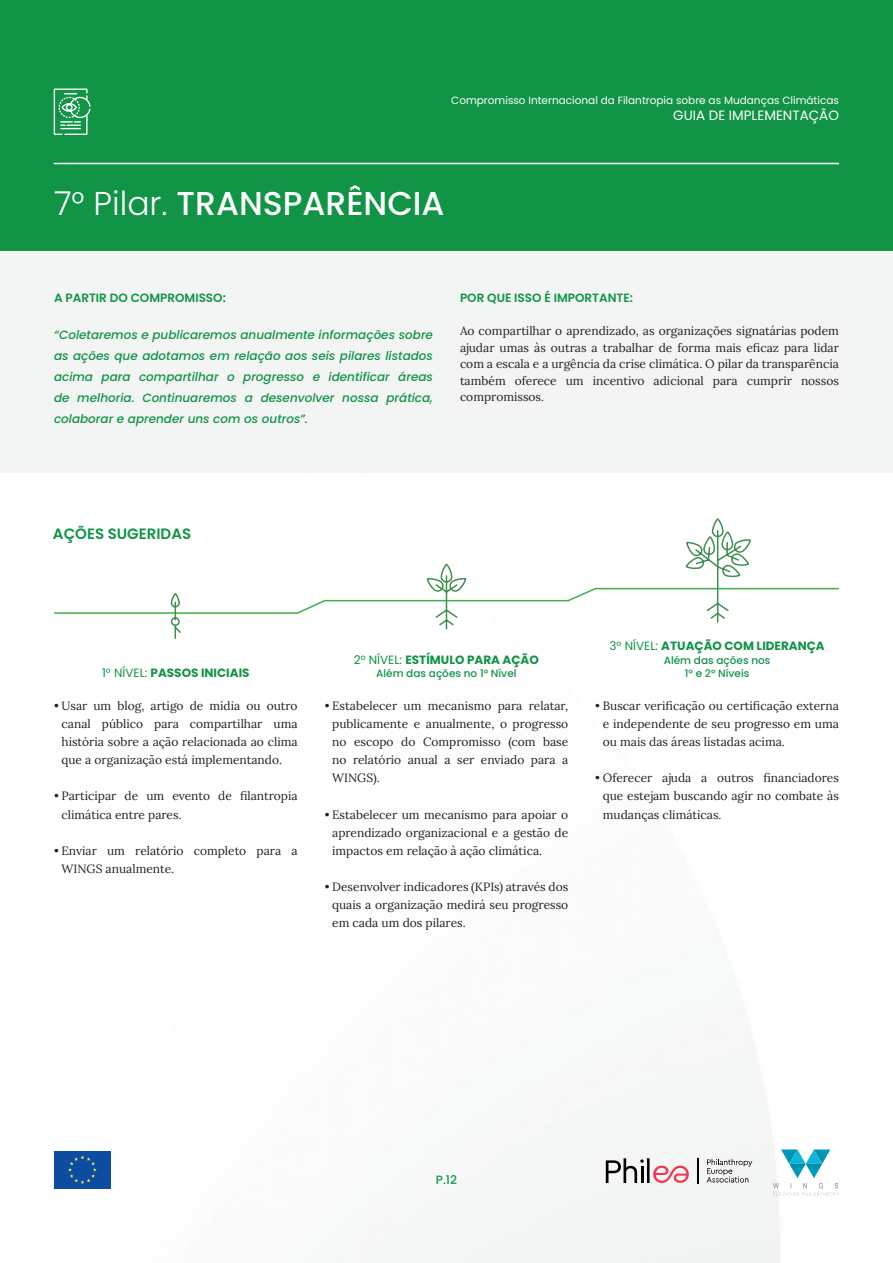
<style>
.page{position:relative;width:893px;height:1263px;background:#fff}
.page>*{position:absolute;margin:0;border:0;box-sizing:border-box;transform-origin:0 0}
.t1{font:500 33px "Poppins";color:#fff}
.t2{font:600 15px "Poppins";color:#119446}
.t3{font:13.5px "Poppins";color:#fff}
.t4{font:12px/18px "Lora";color:#231f20;text-align:justify}
.t5{font:italic 500 12px/21px "Poppins";color:#119446;text-align:justify}
.t6{font:700 12px "Poppins";color:#119446}
.t7{font:600 12px "Poppins";color:#119446}
.t8{font:500 12px "Poppins";color:#119446}
.t9{font:10.5px "Poppins";color:#fff}
.t10{font:500 10.5px "Poppins";color:#119446}
.s1{font-weight:300}
.s2{font-weight:400}
</style>
<div class="page">
<img style="left:436px;top:969px;width:403px;height:294px">
<div style="left:0;top:0;width:893px;height:255px;background:#119446"></div>
<div style="left:0;top:251px;width:893px;height:222px;background:#f2f5f4"></div>
<svg style="left:54px;top:88px;width:37px;height:47px"></svg>
<hr style="left:54px;top:163px;width:785px;height:1px;background:#fff">
<div style="left:54px;top:1151px;width:57px;height:38px;background:#0d4da1"></div>
<svg style="left:68px;top:1155px;width:29px;height:29px"></svg>
<svg style="left:707px;top:1159px;width:45px;height:23px"></svg>
<svg style="left:697px;top:1158px;width:1px;height:25px"></svg>
<svg style="left:606px;top:1158px;width:83px;height:25px"></svg>
<img style="left:773px;top:1183px;width:65px;height:5px">
<img style="left:785px;top:1192px;width:53px;height:4px">
<svg style="left:781px;top:1149px;width:49px;height:29px"></svg>
<svg style="left:54px;top:518px;width:785px;height:121px"></svg>
<p class="t9" style="left:451px;top:94px;width:389px">Compromisso Internacional da Filantropia sobre as Mudanças Climáticas</p>
<p class="t3" style="left:673px;top:108px;width:167px">GUIA DE IMPLEMENTAÇÃO</p>
<p class="t1" style="left:54px;top:184px;width:392px"><span class="s1">7° Pilar.</span> TRANSPARÊNCIA</p>
<p class="t7" style="left:54px;top:291px;width:173px">A PARTIR DO COMPROMISSO:</p>
<p class="t5" style="left:54px;top:325px;width:380px">“Coletaremos e publicaremos anualmente informações sobre as ações que adotamos em relação aos seis pilares listados acima para compartilhar o progresso e identificar áreas de melhoria. Continuaremos a desenvolver nossa prática, colaborar e aprender uns com os outros”.</p>
<p class="t7" style="left:460px;top:291px;width:175px">POR QUE ISSO É IMPORTANTE:</p>
<p class="t4" style="left:460px;top:322px;width:380px;line-height:16.5px">Ao compartilhar o aprendizado, as organizações signatárias podem ajudar umas às outras a trabalhar de forma mais eficaz para lidar com a escala e a urgência da crise climática. O pilar da transparência também oferece um incentivo adicional para cumprir nossos compromissos.</p>
<p class="t2" style="left:53px;top:525px;width:140px">AÇÕES SUGERIDAS</p>
<p class="t6" style="left:102px;top:666px;width:149px"><span class="s2">1° NÍVEL:</span> PASSOS INICIAIS</p>
<p class="t4" style="left:62px;top:696px;width:238px;text-indent:-8px">• Usar um blog, artigo de mídia ou outro canal público para compartilhar uma história sobre a ação relacionada ao clima que a organização está implementando.</p>
<p class="t4" style="left:62px;top:786px;width:238px;text-indent:-8px">• Participar de um evento de filantropia climática entre pares.</p>
<p class="t4" style="left:62px;top:840px;width:238px;text-indent:-8px">• Enviar um relatório completo para a<br>WINGS anualmente.</p>
<p class="t6" style="left:354px;top:652px;width:187px"><span class="s2">2° NÍVEL:</span> ESTÍMULO PARA AÇÃO</p>
<p class="t10" style="left:376px;top:667px;width:142px">Além das ações no 1° Nível</p>
<p class="t4" style="left:332px;top:696px;width:238px;text-indent:-8px">• Estabelecer um mecanismo para relatar, publicamente e anualmente, o progresso no escopo do Compromisso (com base no relatório anual a ser enviado para a WINGS).</p>
<p class="t4" style="left:332px;top:804px;width:238px;text-indent:-8px">• Estabelecer um mecanismo para apoiar o aprendizado organizacional e a gestão de impactos em relação à ação climática.</p>
<p class="t4" style="left:332px;top:876px;width:238px;text-indent:-8px">• Desenvolver indicadores (KPIs) através dos quais a organização medirá seu progresso em cada um dos pilares.</p>
<p class="t6" style="left:609px;top:639px;width:217px"><span class="s2">3° NÍVEL:</span> ATUAÇÃO COM LIDERANÇA</p>
<p class="t10" style="left:664px;top:654px;width:108px">Além das ações nos</p>
<p class="t10" style="left:685px;top:667px;width:66px">1° e 2° Níveis</p>
<p class="t4" style="left:603px;top:696px;width:238px;text-indent:-8px">• Buscar verificação ou certificação externa e independente de seu progresso em uma ou mais das áreas listadas acima.</p>
<p class="t4" style="left:603px;top:768px;width:238px;text-indent:-8px">• Oferecer ajuda a outros financiadores que estejam buscando agir no combate às mudanças climáticas.</p>
<p class="t8" style="left:436px;top:1172px;width:23px">P.12</p>
</div>
